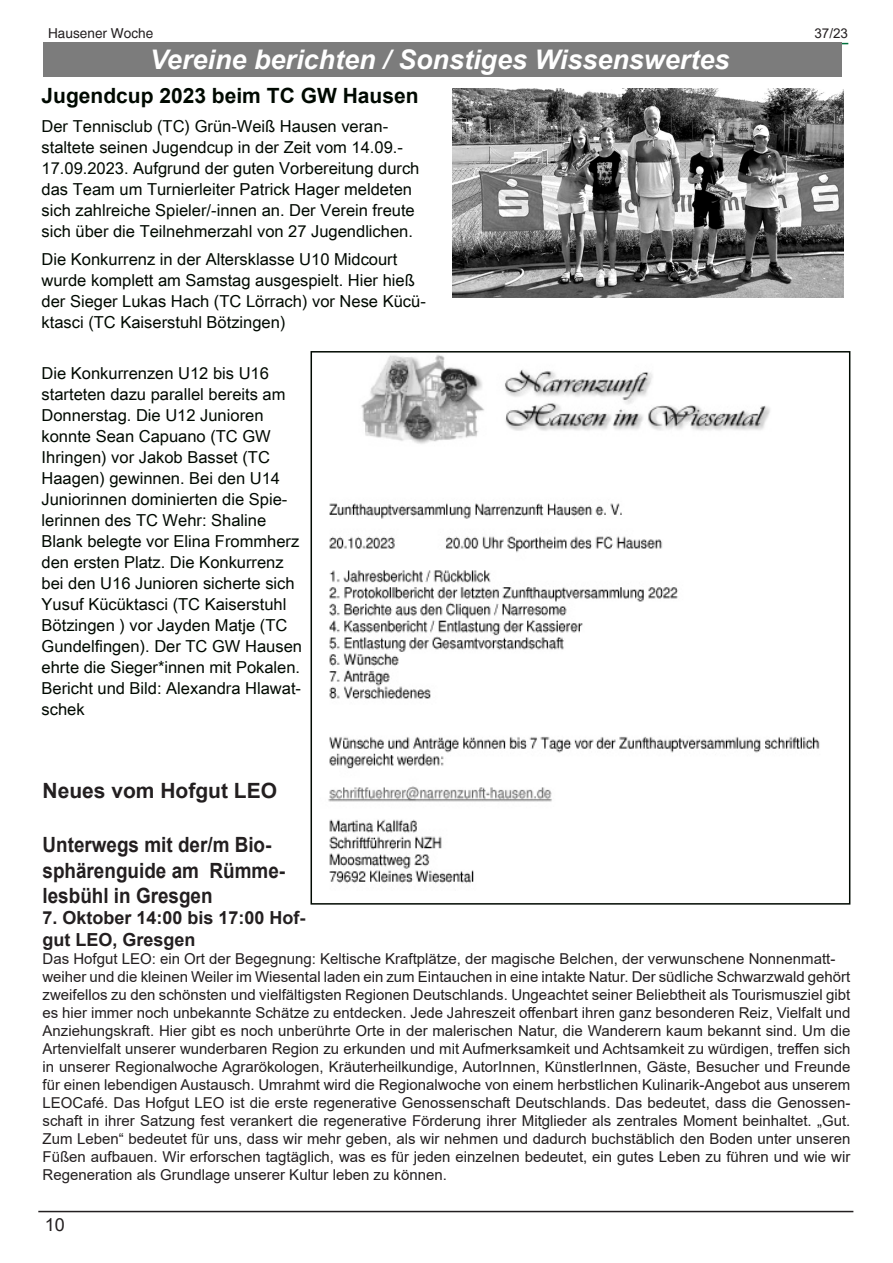
<style>
.page{position:relative;width:893px;height:1263px;background:#fff}
.page>*{position:absolute;margin:0;border:0;box-sizing:border-box;transform-origin:0 0}
.anzeigefett{font:italic 700 27px "Arial";color:#fff}
.anzeigenormal{font:700 21px/25.2px "Arial";color:#231f20;scale:.9 1}
.Normal__Web{font:700 21px "Arial";color:#000901}
.anzeigenormal-2{font:700 21px "Arial";color:#231f20}
.anzeigenormal-3{font:700 18px/21.6px "Arial";color:#231f20}
.t1{font:18px "Arial";color:#231f20}
.Normal__Web-2{font:16.5px/21px "Arial Unicode MS";color:#000901}
.anzeigenormal-4{font:15px/18px "Arial";color:#231f20;text-align:justify}
.t2{font:13.65px "Helvetica";color:#231f20}
.t3{font:13.5px "Arial";color:#231f20}
</style>
<div class="page">
<hr style="left:38px;top:1211px;width:815px;height:1px;background:#231f20">
<svg style="left:47px;top:42px;width:802px;height:3px"></svg>
<div style="left:43px;top:43px;width:799px;height:34px;background:#7c7c7c"></div>
<img style="left:452px;top:88px;width:391px;height:209px">
<img style="left:328px;top:354px;width:492px;height:529px">
<div style="left:310px;top:351px;width:540px;height:554px;border:2px solid #000901"></div>
<p class="t2" style="left:48px;top:25px;width:107px">Hausener Woche</p>
<p class="anzeigefett" style="left:150px;top:42px;width:581px">Vereine berichten / Sonstiges Wissenswertes</p>
<p class="Normal__Web" style="left:42px;top:81px;width:378px">Jugendcup 2023 beim TC GW Hausen</p>
<p class="Normal__Web-2" style="left:42px;top:115px;width:379px">Der Tennisclub (TC) Grün-Weiß Hausen veran&shy;staltete seinen Jugendcup in der Zeit vom 14.09.- 17.09.2023. Aufgrund der guten Vorbereitung durch das Team um Turnierleiter Patrick Hager meldeten sich zahlreiche Spieler/-innen an. Der Verein freute sich über die Teilnehmerzahl von 27 Jugendlichen.</p>
<p class="Normal__Web-2" style="left:42px;top:248px;width:386px">Die Konkurrenz in der Altersklasse U10 Midcourt wurde komplett am Samstag ausgespielt. Hier hieß der Sieger Lukas Hach (TC Lörrach) vor Nese Kücü&shy;ktasci (TC Kaiserstuhl Bötzingen)</p>
<p class="Normal__Web-2" style="left:42px;top:362px;width:262px">Die Konkurrenzen U12 bis U16 starteten dazu parallel bereits am<br>Donnerstag. Die U12 Junioren konnte Sean Capuano (TC GW<br>Ihringen) vor Jakob Basset (TC<br>Haagen) gewinnen. Bei den U14<br>Juniorinnen dominierten die Spie&shy;lerinnen des TC Wehr: Shaline<br>Blank belegte vor Elina Frommherz den ersten Platz. Die Konkurrenz bei den U16 Junioren sicherte sich<br>Yusuf Kücüktasci (TC Kaiserstuhl<br>Bötzingen ) vor Jayden Matje (TC<br>Gundelfingen). Der TC GW Hausen ehrte die Sieger*innen mit Pokalen.<br>Bericht und Bild: Alexandra Hlawat&shy;schek</p>
<p class="anzeigenormal-2" style="left:43px;top:776px;width:236px">Neues vom Hofgut LEO</p>
<p class="t3" style="left:814px;top:24px;width:35px">37/23</p>
<p class="anzeigenormal" style="left:43px;top:833px;width:271px">Unterwegs mit der/m Bio&shy;sphärenguide am Rümme&shy;lesbühl in Gresgen</p>
<p class="anzeigenormal-3" style="left:43px;top:907px;width:265px">7. Oktober 14:00 bis 17:00 Hof&shy;gut LEO, Gresgen</p>
<p class="anzeigenormal-4" style="left:43px;top:950px;width:794px">Das Hofgut LEO: ein Ort der Begegnung: Keltische Kraftplätze, der magische Belchen, der verwunschene Nonnenmatt-</p>
<p class="anzeigenormal-4" style="left:43px;top:968px;width:809px">weiher und die kleinen Weiler im Wiesental laden ein zum Eintauchen in eine intakte Natur. Der südliche Schwarzwald gehört zweifellos zu den schönsten und vielfältigsten Regionen Deutschlands. Ungeachtet seiner Beliebtheit als Tourismusziel gibt es hier immer noch unbekannte Schätze zu entdecken. Jede Jahreszeit offenbart ihren ganz besonderen Reiz, Vielfalt und Anziehungskraft. Hier gibt es noch unberührte Orte in der malerischen Natur, die Wanderern kaum bekannt sind. Um die Artenvielfalt unserer wunderbaren Region zu erkunden und mit Aufmerksamkeit und Achtsamkeit zu würdigen, treffen sich in unserer Regionalwoche Agrarökologen, Kräuterheilkundige, AutorInnen, KünstlerInnen, Gäste, Besucher und Freunde für einen lebendigen Austausch. Umrahmt wird die Regionalwoche von einem herbstlichen Kulinarik-Angebot aus unserem LEOCafé. Das Hofgut LEO ist die erste regenerative Genossenschaft Deutschlands. Das bedeutet, dass die Genossen&shy;schaft in ihrer Satzung fest verankert die regenerative Förderung ihrer Mitglieder als zentrales Moment beinhaltet. „Gut.<br>Zum Leben“ bedeutet für uns, dass wir mehr geben, als wir nehmen und dadurch buchstäblich den Boden unter unseren Füßen aufbauen. Wir erforschen tagtäglich, was es für jeden einzelnen bedeutet, ein gutes Leben zu führen und wie wir Regeneration als Grundlage unserer Kultur leben zu können.</p>
<p class="t1" style="left:45px;top:1213px;width:22px">10</p>
</div>
